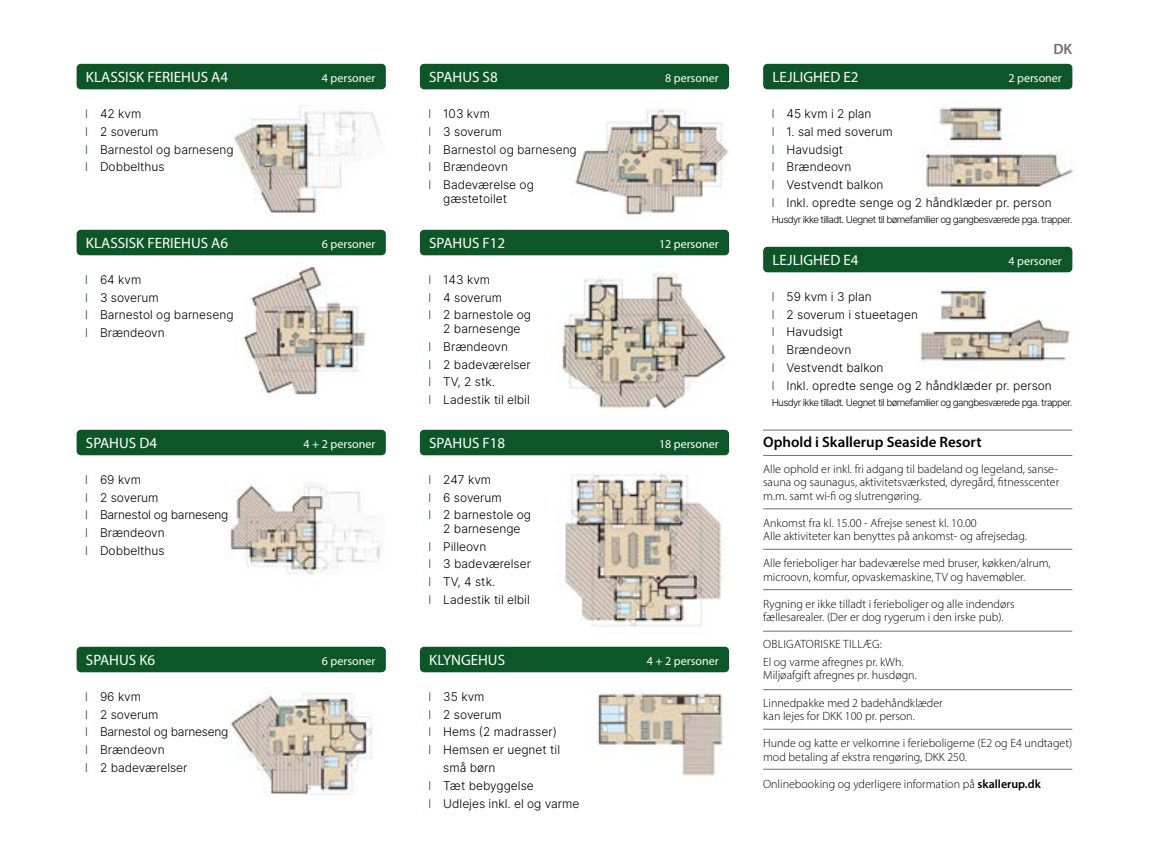
<style>
.page{position:relative;width:1149px;height:851px;background:#fff}
.page>*{position:absolute;margin:0;border:0;box-sizing:border-box;transform-origin:0 0}
.t1{font:15px "Myriad Pro";color:#fff}
.t2{font:600 15px "Myriad Pro";color:#000}
.t3{font:600 15px "Myriad Pro";color:#706f6f}
.t4{font:300 12px/17.7px "Inter";color:#000}
.t5{font:300 12px/13.5px "Myriad Pro";color:#000}
.t6{font:12px "Myriad Pro";color:#fff}
.t7{font:300 9.75px "Inter";letter-spacing:-.06em;color:#000}
.s1{color:#0d5628}
.s2{font-weight:600}
</style>
<div class="page">
<hr style="left:763px;top:455px;width:308px;height:1px;background:#706f6f">
<hr style="left:763px;top:429px;width:308px;height:1px;background:#706f6f">
<hr style="left:763px;top:508px;width:308px;height:1px;background:#706f6f">
<hr style="left:763px;top:549px;width:308px;height:1px;background:#706f6f">
<hr style="left:763px;top:589px;width:308px;height:1px;background:#706f6f">
<hr style="left:763px;top:630px;width:308px;height:1px;background:#706f6f">
<hr style="left:763px;top:689px;width:308px;height:1px;background:#706f6f">
<hr style="left:763px;top:728px;width:308px;height:1px;background:#706f6f">
<hr style="left:763px;top:768px;width:308px;height:1px;background:#706f6f">
<img style="left:227px;top:483px;width:154px;height:92px">
<div style="left:77px;top:429px;width:309px;height:26px;background:#0d5628;border-radius:4px"></div>
<img style="left:227px;top:692px;width:146px;height:103px">
<div style="left:77px;top:646px;width:309px;height:26px;background:#0d5628;border-radius:4px"></div>
<img style="left:559px;top:273px;width:167px;height:136px">
<div style="left:420px;top:230px;width:309px;height:25px;background:#0d5628;border-radius:4px"></div>
<img style="left:597px;top:689px;width:126px;height:87px">
<div style="left:420px;top:646px;width:309px;height:26px;background:#0d5628;border-radius:4px"></div>
<img style="left:233px;top:105px;width:147px;height:110px">
<div style="left:77px;top:64px;width:309px;height:25px;background:#0d5628;border-radius:4px"></div>
<div style="left:77px;top:230px;width:309px;height:25px;background:#0d5628;border-radius:4px"></div>
<img style="left:243px;top:263px;width:123px;height:132px">
<img style="left:555px;top:455px;width:171px;height:172px">
<div style="left:420px;top:429px;width:309px;height:26px;background:#0d5628;border-radius:4px"></div>
<div style="left:763px;top:64px;width:308px;height:25px;background:#0d5628;border-radius:4px"></div>
<img style="left:922px;top:101px;width:151px;height:88px">
<img style="left:919px;top:286px;width:152px;height:82px">
<div style="left:763px;top:247px;width:308px;height:25px;background:#0d5628;border-radius:4px"></div>
<div style="left:420px;top:64px;width:309px;height:25px;background:#0d5628;border-radius:4px"></div>
<img style="left:575px;top:100px;width:154px;height:119px">
<p class="t3" style="left:1053px;top:39px;width:20px">DK</p>
<p class="t1" style="left:86px;top:68px;width:144px">KLASSISK FERIEHUS A4</p>
<p class="t6" style="left:322px;top:71px;width:55px">4 personer</p>
<p class="t4" style="left:85px;top:104px;width:150px"><span class="s1">l</span> 42 kvm<br><span class="s1">l</span> 2 soverum<br><span class="s1">l</span> Barnestol og barneseng <span class="s1">l</span> Dobbelthus</p>
<p class="t1" style="left:86px;top:234px;width:144px">KLASSISK FERIEHUS A6</p>
<p class="t6" style="left:322px;top:237px;width:55px">6 personer</p>
<p class="t4" style="left:85px;top:270px;width:150px"><span class="s1">l</span> 64 kvm<br><span class="s1">l</span> 3 soverum<br><span class="s1">l</span> Barnestol og barneseng <span class="s1">l</span> Brændeovn</p>
<p class="t1" style="left:429px;top:68px;width:70px">SPAHUS S8</p>
<p class="t6" style="left:665px;top:71px;width:55px">8 personer</p>
<p class="t4" style="left:428px;top:104px;width:150px"><span class="s1">l</span> 103 kvm<br><span class="s1">l</span> 3 soverum<br><span class="s1">l</span> Barnestol og barneseng <span class="s1">l</span> Brændeovn<br><span class="s1">l</span> Badeværelse og</p>
<p class="t4" style="left:443px;top:189px;width:65px">gæstetoilet</p>
<p class="t1" style="left:429px;top:234px;width:78px">SPAHUS F12</p>
<p class="t6" style="left:658px;top:237px;width:61px">12 personer</p>
<p class="t4" style="left:428px;top:270px;width:104px"><span class="s1">l</span> 143 kvm<br><span class="s1">l</span> 4 soverum<br><span class="s1">l</span> 2 barnestole og</p>
<p class="t4" style="left:428px;top:319px;width:104px;text-indent:15px">2 barnesenge<br><span class="s1">l</span> Brændeovn<br><span class="s1">l</span> 2 badeværelser <span class="s1">l</span> TV, 2 stk.<br><span class="s1">l</span> Ladestik til elbil</p>
<p class="t1" style="left:772px;top:68px;width:88px">LEJLIGHED E2</p>
<p class="t6" style="left:1008px;top:71px;width:55px">2 personer</p>
<p class="t4" style="left:771px;top:104px;width:281px"><span class="s1">l</span> 45 kvm i 2 plan<br><span class="s1">l</span> 1. sal med soverum<br><span class="s1">l</span> Havudsigt<br><span class="s1">l</span> Brændeovn<br><span class="s1">l</span> Vestvendt balkon<br><span class="s1">l</span> Inkl. opredte senge og 2 håndklæder pr. person</p>
<p class="t7" style="left:771px;top:212px;width:302px">Husdyr ikke tilladt. Uegnet til børnefamilier og gangbesværede pga. trapper.</p>
<p class="t1" style="left:772px;top:251px;width:88px">LEJLIGHED E4</p>
<p class="t6" style="left:1008px;top:254px;width:55px">4 personer</p>
<p class="t4" style="left:771px;top:287px;width:281px"><span class="s1">l</span> 59 kvm i 3 plan<br><span class="s1">l</span> 2 soverum i stueetagen<br><span class="s1">l</span> Havudsigt<br><span class="s1">l</span> Brændeovn<br><span class="s1">l</span> Vestvendt balkon<br><span class="s1">l</span> Inkl. opredte senge og 2 håndklæder pr. person</p>
<p class="t7" style="left:771px;top:395px;width:302px">Husdyr ikke tilladt. Uegnet til børnefamilier og gangbesværede pga. trapper.</p>
<p class="t1" style="left:86px;top:434px;width:73px">SPAHUS D4</p>
<p class="t6" style="left:303px;top:436px;width:73px">4 + 2 personer</p>
<p class="t1" style="left:429px;top:434px;width:78px">SPAHUS F18</p>
<p class="t6" style="left:658px;top:436px;width:61px">18 personer</p>
<p class="t2" style="left:763px;top:432px;width:220px">Ophold i Skallerup Seaside Resort</p>
<p class="t4" style="left:85px;top:470px;width:145px"><span class="s1">l</span> 69 kvm<br><span class="s1">l</span> 2 soverum<br><span class="s1">l</span> Barnestol og barneseng <span class="s1">l</span> Brændeovn<br><span class="s1">l</span> Dobbelthus</p>
<p class="t1" style="left:86px;top:650px;width:71px">SPAHUS K6</p>
<p class="t6" style="left:322px;top:653px;width:55px">6 personer</p>
<p class="t4" style="left:85px;top:687px;width:145px"><span class="s1">l</span> 96 kvm<br><span class="s1">l</span> 2 soverum<br><span class="s1">l</span> Barnestol og barneseng <span class="s1">l</span> Brændeovn<br><span class="s1">l</span> 2 badeværelser</p>
<p class="t4" style="left:428px;top:470px;width:104px"><span class="s1">l</span> 247 kvm<br><span class="s1">l</span> 6 soverum<br><span class="s1">l</span> 2 barnestole og</p>
<p class="t4" style="left:428px;top:519px;width:104px;text-indent:15px">2 barnesenge<br><span class="s1">l</span> Pilleovn<br><span class="s1">l</span> 3 badeværelser <span class="s1">l</span> TV, 4 stk.<br><span class="s1">l</span> Ladestik til elbil</p>
<p class="t1" style="left:429px;top:650px;width:77px">KLYNGEHUS</p>
<p class="t6" style="left:646px;top:653px;width:73px">4 + 2 personer</p>
<p class="t4" style="left:428px;top:687px;width:58px"><span class="s1">l</span> 35 kvm</p>
<p class="t4" style="left:428px;top:705px;width:75px"><span class="s1">l</span> 2 soverum</p>
<p class="t4" style="left:428px;top:722px;width:130px"><span class="s1">l</span> Hems (2 madrasser)</p>
<p class="t4" style="left:428px;top:740px;width:133px"><span class="s1">l</span> Hemsen er uegnet til</p>
<p class="t4" style="left:443px;top:758px;width:54px">små børn</p>
<p class="t4" style="left:428px;top:776px;width:107px"><span class="s1">l</span> Tæt bebyggelse</p>
<p class="t4" style="left:428px;top:793px;width:152px"><span class="s1">l</span> Udlejes inkl. el og varme</p>
<p class="t5" style="left:763px;top:461px;width:297px;text-align:justify">Alle ophold er inkl. fri adgang til badeland og legeland, sanse&shy;sauna og saunagus, aktivitetsværksted, dyregård, fitnesscenter m.m. samt wi-fi og slutrengøring.</p>
<p class="t5" style="left:763px;top:515px;width:265px">Ankomst fra kl. 15.00 - Afrejse senest kl. 10.00<br>Alle aktiviteter kan benyttes på ankomst- og afrejsedag.</p>
<p class="t5" style="left:763px;top:556px;width:289px">Alle ferieboliger har badeværelse med bruser, køkken/alrum, microovn, komfur, opvaskemaskine, TV og havemøbler.</p>
<p class="t5" style="left:763px;top:596px;width:253px">Rygning er ikke tilladt i ferieboliger og alle indendørs fællesarealer. (Der er dog rygerum i den irske pub).</p>
<p class="t5" style="left:763px;top:635px;width:142px;line-height:17.7px">OBLIGATORISKE TILLÆG:<br>El og varme afregnes pr. kWh.</p>
<p class="t5" style="left:763px;top:668px;width:155px">Miljøafgift afregnes pr. husdøgn.</p>
<p class="t5" style="left:763px;top:695px;width:181px">Linnedpakke med 2 badehåndklæder kan lejes for DKK 100 pr. person.</p>
<p class="t5" style="left:763px;top:736px;width:310px">Hunde og katte er velkomne i ferieboligerne (E2 og E4 undtaget) mod betaling af ekstra rengøring, DKK 250.</p>
<p class="t5" style="left:763px;top:776px;width:279px">Onlinebooking og yderligere information på <span class="s2">skallerup.dk</span></p>
</div>
